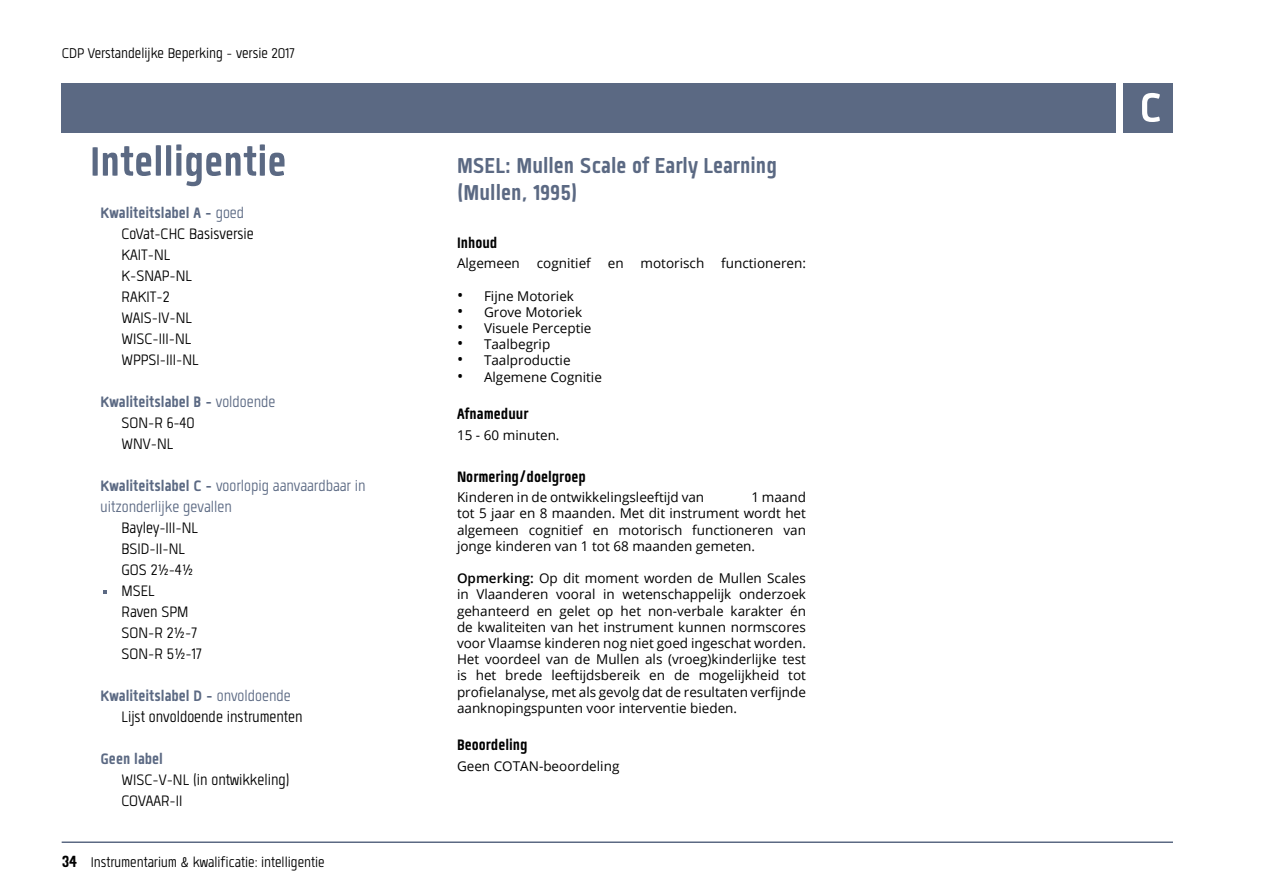
<style>
.page{position:relative;width:1263px;height:893px;background:#fff}
.page>*{position:absolute;margin:0;border:0;box-sizing:border-box;transform-origin:0 0}
.t1{font:700 57px "Quan Slim";color:#5b6983}
.t2{font:700 57px "Quan Slim";color:#fff}
.t3{font:700 30px/27px "Quan Slim";color:#5b6983}
.t4{font:21px/21px "Quan Slim";color:#000}
.t5{font:21px/21px "Quan Slim";color:#5b6983}
.t6{font:700 21px/21px "Quan Slim";color:#5b6983}
.t7{font:700 21px "Quan Slim";color:#000}
.t8{font:19.5px "Quan Slim";color:#000}
.t9{font:13.5px/16.2px "Open Sans";color:#000;text-align:justify}
.s1{font-weight:700;color:#5b6983}
.s2{color:#5b6983}
.s3{font-weight:400}
.s4{font-weight:400;color:#000}
.s5{font-weight:700}
.s6{font-weight:700;font-size:22.5px}
.s7{font-size:16.5px}
.s8{font-weight:600}
</style>
<div class="page">
<div style="left:62px;top:83px;width:1054px;height:50px;background:#5b6983"></div>
<hr style="left:62px;top:841px;width:1111px;height:2px;background:#5b6983">
<div style="left:1123px;top:83px;width:50px;height:50px;background:#5b6983"></div>
<h3 class="t8" style="left:62px;top:44px;width:234px">CDP Verstandelijke Beperking - versie 2017</h3>
<h1 class="t1" style="left:90px;top:134px;width:198px">Intelligentie</h1>
<h3 class="t4" style="left:122px;top:202px;width:134px;text-indent:-21px"><span class="s1">Kwaliteitslabel A -</span> <span class="s2">goed<br></span>CoVat-CHC Basisversie<br>KAIT-NL<br>K-SNAP-NL<br>RAKIT-2<br>WAIS-IV-NL<br>WISC-III-NL<br>WPPSI-III-NL</h3>
<h3 class="t6" style="left:122px;top:391px;width:156px;text-indent:-21px">Kwaliteitslabel B - <span class="s3">voldoende<br></span><span class="s4">SON-R 6-40<br>WNV-NL</span></h3>
<h3 class="t5" style="left:100px;top:475px;width:267px"><span class="s5">Kwaliteitslabel C -</span> voorlopig aanvaardbaar in uitzonderlijke gevallen</h3>
<h3 class="t4" style="left:122px;top:517px;width:82px">Bayley-III-NL<br>BSID-II-NL<br>GOS 2½-4½<br>MSEL<br>Raven SPM<br>SON-R 2½-7<br>SON-R 5½-17</h3>
<h3 class="t4" style="left:122px;top:685px;width:183px;text-indent:-21px"><span class="s1">Kwaliteitslabel D -</span> <span class="s2">onvoldoende<br></span>Lijst onvoldoende instrumenten</h3>
<h3 class="t6" style="left:100px;top:748px;width:64px">Geen label</h3>
<h3 class="t4" style="left:122px;top:769px;width:170px">WISC-V-NL (in ontwikkeling)<br>COVAAR-II</h3>
<h3 class="t8" style="left:62px;top:853px;width:264px"><span class="s6">34</span> Instrumentarium &amp; kwalificatie: intelligentie</h3>
<h2 class="t3" style="left:457px;top:151px;width:321px">MSEL: Mullen Scale of Early Learning (Mullen, 1995)</h2>
<h3 class="t7" style="left:457px;top:232px;width:42px">Inhoud</h3>
<p class="t9" style="left:457px;top:255px;width:64px">Algemeen</p>
<p class="t9" style="left:537px;top:255px;width:56px">cognitief</p>
<p class="t9" style="left:608px;top:255px;width:17px">en</p>
<p class="t9" style="left:641px;top:255px;width:65px">motorisch</p>
<p class="t9" style="left:721px;top:255px;width:86px">functioneren:</p>
<p class="t9" style="left:457px;top:287px;width:119px"><span class="s7">•</span> Fijne Motoriek</p>
<p class="t9" style="left:457px;top:303px;width:127px"><span class="s7">•</span> Grove Motoriek</p>
<p class="t9" style="left:457px;top:320px;width:136px"><span class="s7">•</span> Visuele Perceptie</p>
<p class="t9" style="left:457px;top:336px;width:95px"><span class="s7">•</span> Taalbegrip</p>
<p class="t9" style="left:457px;top:352px;width:115px"><span class="s7">•</span> Taalproductie</p>
<p class="t9" style="left:457px;top:368px;width:146px"><span class="s7">•</span> Algemene Cognitie</p>
<h3 class="t7" style="left:457px;top:403px;width:73px">Afnameduur</h3>
<p class="t9" style="left:457px;top:426px;width:104px">15 - 60 minuten.</p>
<h3 class="t7" style="left:457px;top:466px;width:130px">Normering/doelgroep</h3>
<p class="t9" style="left:457px;top:489px;width:249px">Kinderen in de ontwikkelingsleeftijd van</p>
<p class="t9" style="left:457px;top:489px;width:350px;text-indent:294px">1 maand tot 5 jaar en 8 maanden. Met dit instrument wordt het algemeen cognitief en motorisch functioneren van jonge kinderen van 1 tot 68 maanden gemeten.</p>
<p class="t9" style="left:457px;top:570px;width:350px"><span class="s8">Opmerking:</span> Op dit moment worden de Mullen Scales in Vlaanderen vooral in wetenschappelijk onderzoek gehanteerd en gelet op het non-verbale karakter én de kwaliteiten van het instrument kunnen normscores voor Vlaamse kinderen nog niet goed ingeschat worden.<br>Het voordeel van de Mullen als (vroeg)kinderlijke test is het brede leeftijdsbereik en de mogelijkheid tot profielanalyse, met als gevolg dat de resultaten verfijnde aanknopingspunten voor interventie bieden.</p>
<h3 class="t7" style="left:457px;top:735px;width:72px">Beoordeling</h3>
<p class="t9" style="left:457px;top:757px;width:164px">Geen COTAN-beoordeling</p>
<h1 class="t2" style="left:1139px;top:80px;width:23px">C</h1>
</div>
